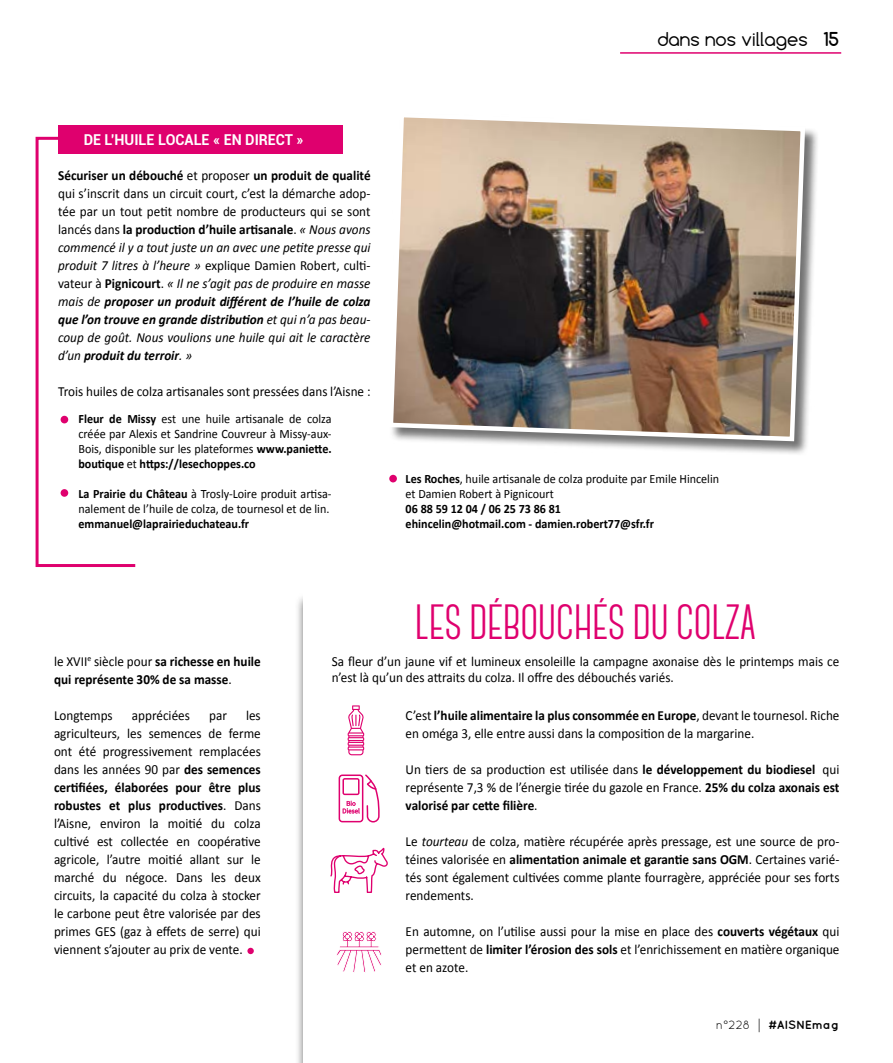
<style>
.page{position:relative;width:893px;height:1063px;background:#fff}
.page>*{position:absolute;margin:0;border:0;box-sizing:border-box;transform-origin:0 0}
.t1{font:700 49.5px "Canter";letter-spacing:-.01em;color:#df006e}
.t2{font:18px "Comfortaa";color:#000}
.t3{font:700 15px "Roboto";color:#fff;scale:.95 1}
.t4{font:13.8px/18px "Calibri";color:#000;text-align:justify;scale:.95 1}
.t5{font:italic 13.8px/18px "Calibri";color:#000;text-align:justify;scale:.95 1}
.t6{font:700 13.8px/18px "Calibri";color:#000;scale:.95 1}
.t7{font:12.75px/15px "Calibri";color:#000;scale:.95 1}
.t8{font:700 12.75px/15px "Calibri";color:#000;scale:.95 1}
.t9{font:700 12px "Quicksand";color:#000}
.s1{font-weight:700;font-style:normal}
.s2{font-style:normal}
.s3{font-weight:700}
.s4{font-weight:400}
.s5{font-style:italic}
.s6{font-family:"Gujarati";font-weight:400}
</style>
<div class="page">
<div style="left:36px;top:137px;width:101px;height:430px;border:3px solid #df006e"></div>
<div style="left:58px;top:126px;width:284px;height:28px;background:#df006e"></div>
<div style="left:247px;top:948px;width:7px;height:6px;background:#df006e;border-radius:50%"></div>
<svg style="left:348px;top:705px;width:16px;height:50px"></svg>
<svg style="left:339px;top:774px;width:41px;height:49px"></svg>
<svg style="left:330px;top:848px;width:58px;height:45px"></svg>
<svg style="left:337px;top:931px;width:45px;height:42px"></svg>
<div style="left:389px;top:114px;width:431px;height:342px;background:#000;opacity:.55"></div>
<img style="left:389px;top:114px;width:418px;height:330px">
<div style="left:61px;top:416px;width:7px;height:7px;background:#df006e;border-radius:50%"></div>
<div style="left:389px;top:475px;width:8px;height:7px;background:#df006e;border-radius:50%"></div>
<div style="left:61px;top:489px;width:7px;height:8px;background:#df006e;border-radius:50%"></div>
<hr style="left:620px;top:52px;width:221px;height:2px;background:#df006e">
<p class="t3" style="left:84px;top:129px;width:233px">DE L’HUILE LOCALE « EN DIRECT »</p>
<p class="t5" style="left:58px;top:166px;width:330px"><span class="s1">Sécuriser un débouché</span> <span class="s2">et proposer</span> <span class="s1">un produit de qualité </span><span class="s2">qui s’inscrit dans un circuit court, c’est la démarche adop&shy;tée par un tout petit nombre de producteurs qui se sont lancés dans</span> <span class="s1">la production d’huile artisanale</span><span class="s2">.</span> « Nous avons commencé il y a tout juste un an avec une petite presse qui produit 7 litres à l’heure » <span class="s2">explique Damien Robert, culti&shy;vateur à</span> <span class="s1">Pignicourt</span><span class="s2">.</span> « Il ne s’agit pas de produire en masse mais de <span class="s3">proposer un produit différent de l’huile de colza que l’on trouve en grande distribution</span> et qui n’a pas beau&shy;coup de goût. Nous voulions une huile qui ait le caractère d’un <span class="s3">produit du terroir</span>. »</p>
<p class="t4" style="left:58px;top:382px;width:330px">Trois huiles de colza artisanales sont pressées dans l’Aisne :</p>
<p class="t7" style="left:78px;top:412px;width:268px;text-align:justify"><span class="s3">Fleur de Missy</span> est une huile artisanale de colza créée par Alexis et Sandrine Couvreur à Missy-aux-Bois, disponible sur les plateformes <span class="s3">www.paniette. boutique</span> et <span class="s3">https://lesechoppes.co</span></p>
<p class="t7" style="left:78px;top:487px;width:268px"><span class="s3">La Prairie du Château</span> à Trosly-Loire produit artisa&shy;nalement de l’huile de colza, de tournesol et de lin.</p>
<p class="t8" style="left:78px;top:517px;width:181px">emmanuel@laprairieduchateau.fr</p>
<h2 class="t2" style="left:657px;top:28px;width:183px">dans nos villages <span class="s3">15</span></h2>
<p class="t7" style="left:406px;top:471px;width:332px"><span class="s3">Les Roches</span>, huile artisanale de colza produite par Emile Hincelin et Damien Robert à Pignicourt</p>
<p class="t8" style="left:406px;top:501px;width:263px">06 88 59 12 04 / 06 25 73 86 81 ehincelin@hotmail.com - damien.robert77@sfr.fr</p>
<p class="t6" style="left:54px;top:652px;width:219px"><span class="s4">le XVII</span><sup>e</sup> <span class="s4">siècle pour</span> sa richesse en huile qui représente 30% de sa masse<span class="s4">.</span></p>
<p class="t4" style="left:54px;top:706px;width:63px">Longtemps</p>
<p class="t4" style="left:132px;top:706px;width:63px">appréciées</p>
<p class="t4" style="left:209px;top:706px;width:20px">par</p>
<p class="t4" style="left:54px;top:706px;width:219px;text-indent:192px">les agriculteurs, les semences de ferme ont été progressivement remplacées dans les années 90 par <span class="s3">des semences certifiées, élaborées pour être plus robustes et plus productives</span>. Dans l’Aisne, environ la moitié du colza cultivé est collectée en coopérative agricole, l’autre moitié allant sur le marché du négoce. Dans les deux circuits, la capacité du colza à stocker le carbone peut être valorisée par des primes GES (gaz à effets de serre) qui viennent s’ajouter au prix de vente.</p>
<h1 class="t1" style="left:415px;top:598px;width:343px">LES DÉBOUCHÉS DU COLZA</h1>
<p class="t4" style="left:332px;top:653px;width:536px;line-height:16.5px">Sa fleur d’un jaune vif et lumineux ensoleille la campagne axonaise dès le printemps mais ce n’est là qu’un des attraits du colza. Il offre des débouchés variés.</p>
<p class="t4" style="left:406px;top:706px;width:458px">C’est <span class="s3">l’huile alimentaire la plus consommée en Europe</span>, devant le tournesol. Riche en oméga 3, elle entre aussi dans la composition de la margarine.</p>
<p class="t4" style="left:406px;top:760px;width:458px">Un tiers de sa production est utilisée dans <span class="s3">le développement du biodiesel</span> qui représente 7,3 % de l’énergie tirée du gazole en France. <span class="s3">25% du colza axonais est valorisé par cette filière</span>.</p>
<p class="t4" style="left:406px;top:832px;width:458px">Le <span class="s5">tourteau</span> de colza, matière récupérée après pressage, est une source de pro&shy;téines valorisée en <span class="s3">alimentation animale et garantie sans OGM</span>. Certaines varié&shy;tés sont également cultivées comme plante fourragère, appréciée pour ses forts rendements.</p>
<p class="t4" style="left:406px;top:922px;width:458px">En automne, on l’utilise aussi pour la mise en place des <span class="s3">couverts végétaux</span> qui permettent de <span class="s3">limiter l’érosion des sols</span> et l’enrichissement en matière organique et en azote.</p>
<p class="t9" style="left:716px;top:1017px;width:125px"><span class="s4">n°228</span> <span class="s6">|</span> #AISNEmag</p>
</div>
